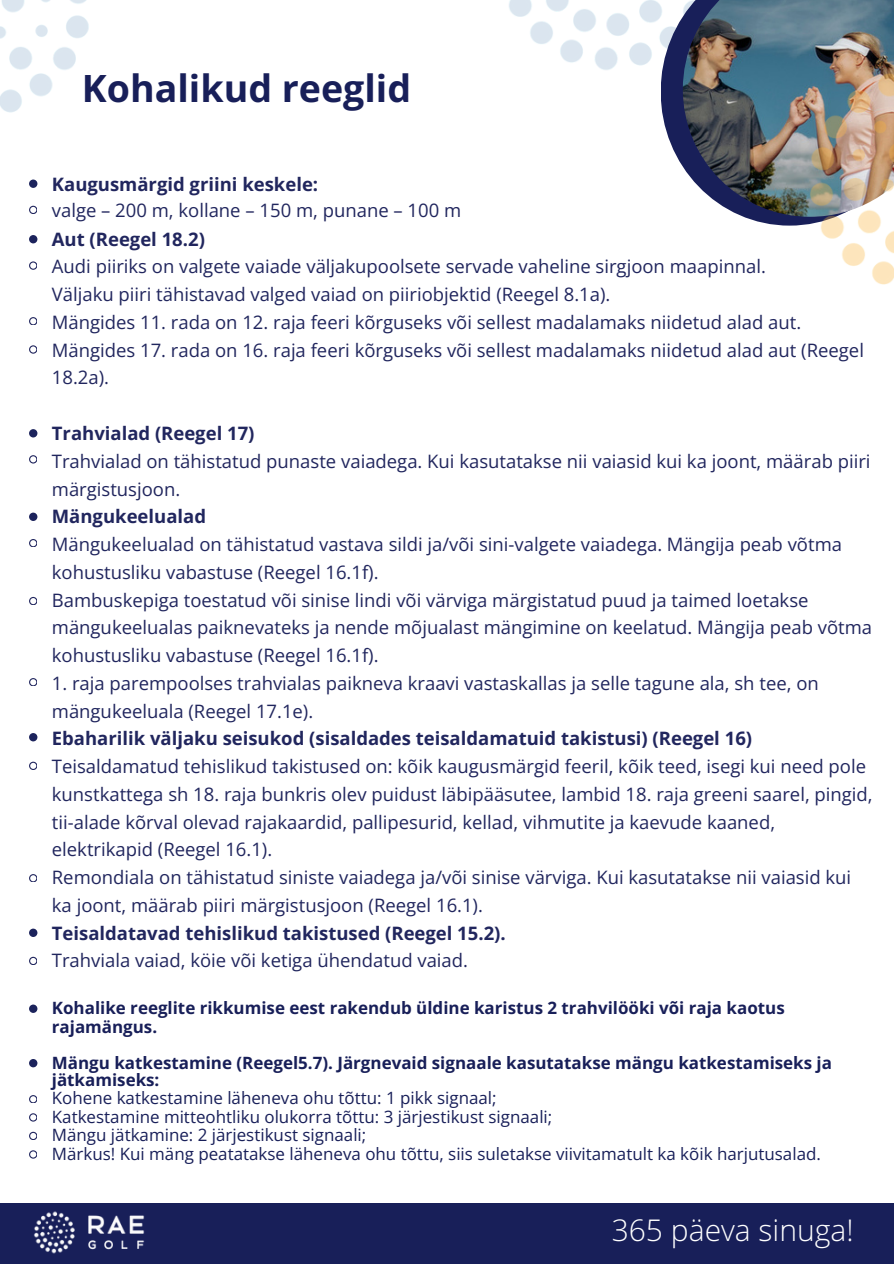
<style>
.page{position:relative;width:894px;height:1264px;background:#fff}
.page>*{position:absolute;margin:0;border:0;box-sizing:border-box;transform-origin:0 0}
.t1{font:700 37.5px "Open Sans";color:#181f59}
.t2{font:300 30px "Open Sans Hebrew";color:#fff}
.t3{font:18.45px/27.8px "Open Sans";color:#21265e}
.t4{font:700 18.45px "Open Sans";color:#21265e}
.t5{font:16.95px "Open Sans";color:#181f59}
.t6{font:700 16.95px/18.5px "Open Sans";color:#181f59}
</style>
<div class="page">
<img style="left:509px;top:0;width:151px;height:70px">
<div style="left:0;top:1203px;width:893px;height:60px;background:#181f59"></div>
<svg style="left:660px;top:5px;width:111px;height:220px"></svg>
<img style="left:34px;top:1211px;width:111px;height:43px">
<img style="left:0;top:0;width:89px;height:113px">
<img style="left:682px;top:0;width:211px;height:217px">
<img style="left:771px;top:33px;width:122px;height:252px">
<div style="left:29px;top:179px;width:8px;height:9px;background:#1c235c;border-radius:50%"></div>
<div style="left:29px;top:235px;width:8px;height:8px;background:#1c235c;border-radius:50%"></div>
<div style="left:29px;top:429px;width:8px;height:8px;background:#1c235c;border-radius:50%"></div>
<div style="left:29px;top:512px;width:8px;height:9px;background:#1c235c;border-radius:50%"></div>
<div style="left:29px;top:733px;width:8px;height:8px;background:#1c235c;border-radius:50%"></div>
<div style="left:29px;top:928px;width:8px;height:9px;background:#1c235c;border-radius:50%"></div>
<div style="left:29px;top:1004px;width:8px;height:8px;background:#1c235c;border-radius:50%"></div>
<div style="left:29px;top:1058px;width:8px;height:9px;background:#1c235c;border-radius:50%"></div>
<svg style="left:29px;top:206px;width:8px;height:8px"></svg>
<svg style="left:29px;top:261px;width:8px;height:8px"></svg>
<svg style="left:29px;top:317px;width:8px;height:8px"></svg>
<svg style="left:29px;top:345px;width:8px;height:8px"></svg>
<svg style="left:29px;top:455px;width:8px;height:8px"></svg>
<svg style="left:29px;top:539px;width:8px;height:8px"></svg>
<svg style="left:29px;top:597px;width:8px;height:7px"></svg>
<svg style="left:29px;top:678px;width:8px;height:8px"></svg>
<svg style="left:29px;top:761px;width:8px;height:8px"></svg>
<svg style="left:29px;top:874px;width:8px;height:8px"></svg>
<svg style="left:29px;top:956px;width:8px;height:8px"></svg>
<svg style="left:29px;top:1095px;width:8px;height:7px"></svg>
<svg style="left:29px;top:1113px;width:8px;height:8px"></svg>
<svg style="left:29px;top:1131px;width:8px;height:8px"></svg>
<svg style="left:29px;top:1150px;width:8px;height:8px"></svg>
<p class="t1" style="left:82px;top:62px;width:330px">Kohalikud reeglid</p>
<p class="t4" style="left:52px;top:171px;width:268px">Kaugusmärgid griini keskele:</p>
<p class="t3" style="left:52px;top:196px;width:410px">valge – 200 m, kollane – 150 m, punane – 100 m</p>
<p class="t4" style="left:52px;top:226px;width:154px">Aut (Reegel 18.2)</p>
<h1 class="t3" style="left:52px;top:252px;width:715px">Audi piiriks on valgete vaiade väljakupoolsete servade vaheline sirgjoon maapinnal.</h1>
<h3 class="t3" style="left:52px;top:280px;width:560px">Väljaku piiri tähistavad valged vaiad on piiriobjektid (Reegel 8.1a).</h3>
<p class="t3" style="left:52px;top:308px;width:813px">Mängides 11. rada on 12. raja feeri kõrguseks või sellest madalamaks niidetud alad aut.<br>Mängides 17. rada on 16. raja feeri kõrguseks või sellest madalamaks niidetud alad aut (Reegel<br>18.2a).</p>
<p class="t4" style="left:52px;top:420px;width:204px">Trahvialad (Reegel 17)</p>
<p class="t3" style="left:52px;top:446px;width:820px">Trahvialad on tähistatud punaste vaiadega. Kui kasutatakse nii vaiasid kui ka joont, määrab piiri märgistusjoon.</p>
<p class="t4" style="left:52px;top:503px;width:156px">Mängukeelualad</p>
<p class="t3" style="left:52px;top:530px;width:791px">Mängukeelualad on tähistatud vastava sildi ja/või sini-valgete vaiadega. Mängija peab võtma kohustusliku vabastuse (Reegel 16.1f).</p>
<p class="t3" style="left:52px;top:585px;width:821px">Bambuskepiga toestatud või sinise lindi või värviga märgistatud puud ja taimed loetakse mängukeelualas paiknevateks ja nende mõjualast mängimine on keelatud. Mängija peab võtma kohustusliku vabastuse (Reegel 16.1f).</p>
<p class="t3" style="left:52px;top:668px;width:768px">1. raja parempoolses trahvialas paikneva kraavi vastaskallas ja selle tagune ala, sh tee, on mängukeeluala (Reegel 17.1e).</p>
<p class="t4" style="left:52px;top:725px;width:701px">Ebaharilik väljaku seisukod (sisaldades teisaldamatuid takistusi) (Reegel 16)</p>
<p class="t3" style="left:52px;top:752px;width:822px">Teisaldamatud tehislikud takistused on: kõik kaugusmärgid feeril, kõik teed, isegi kui need pole kunstkattega sh 18. raja bunkris olev puidust läbipääsutee, lambid 18. raja greeni saarel, pingid, tii-alade kõrval olevad rajakaardid, pallipesurid, kellad, vihmutite ja kaevude kaaned, elektrikapid (Reegel 16.1).</p>
<p class="t3" style="left:52px;top:863px;width:800px">Remondiala on tähistatud siniste vaiadega ja/või sinise värviga. Kui kasutatakse nii vaiasid kui ka joont, määrab piiri märgistusjoon (Reegel 16.1).</p>
<p class="t4" style="left:52px;top:919px;width:455px">Teisaldatavad tehislikud takistused (Reegel 15.2).</p>
<p class="t3" style="left:52px;top:946px;width:417px">Trahviala vaiad, köie või ketiga ühendatud vaiad.</p>
<p class="t6" style="left:52px;top:998px;width:734px">Kohalike reeglite rikkumise eest rakendub üldine karistus 2 trahvilööki või raja kaotus rajamängus.</p>
<p class="t6" style="left:52px;top:1053px;width:781px;line-height:17.4px">Mängu katkestamine (Reegel5.7). Järgnevaid signaale kasutatakse mängu katkestamiseks ja jätkamiseks:</p>
<h3 class="t5" style="left:52px;top:1086px;width:446px">Kohene katkestamine läheneva ohu tõttu: 1 pikk signaal;</h3>
<p class="t5" style="left:52px;top:1104px;width:502px">Katkestamine mitteohtliku olukorra tõttu: 3 järjestikust signaali;</p>
<p class="t5" style="left:52px;top:1123px;width:316px">Mängu jätkamine: 2 järjestikust signaali;</p>
<p class="t5" style="left:52px;top:1141px;width:770px">Märkus! Kui mäng peatatakse läheneva ohu tõttu, siis suletakse viivitamatult ka kõik harjutusalad.</p>
<p class="t2" style="left:611px;top:1209px;width:243px">365 päeva sinuga!</p>
</div>
